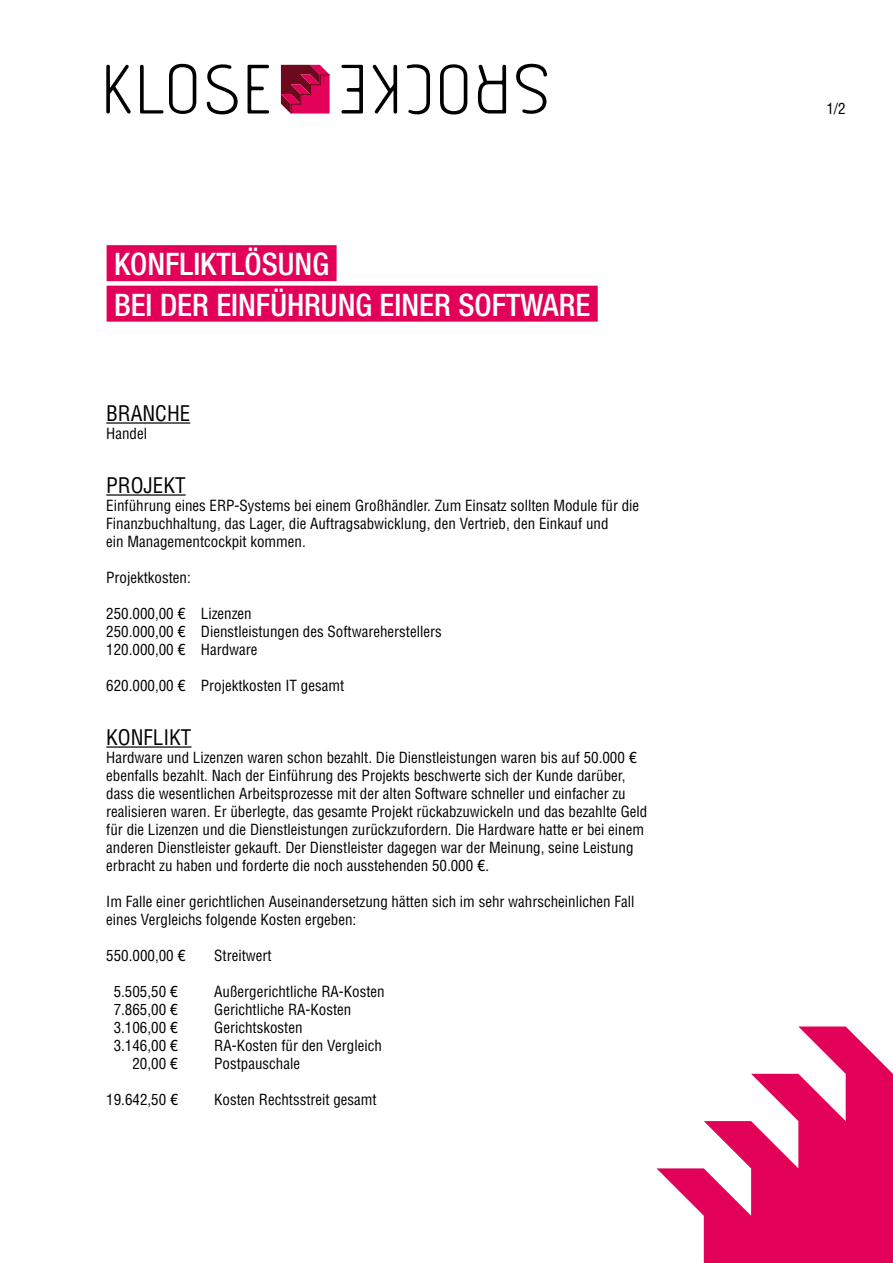
<style>
.page{position:relative;width:893px;height:1263px;background:#fff}
.page>*{position:absolute;margin:0;border:0;box-sizing:border-box;transform-origin:0 0}
.t1{font:500 condensed 31.05px/40.5px "Helvetica Neue";color:#fff}
.t2{font:condensed 21px "Helvetica";color:#000}
.t3{font:condensed 15px/18px "Helvetica";color:#000}
.s1{font-family:"Bell Gothic Std";font-weight:700;font-stretch:normal}
</style>
<div class="page">
<svg style="left:656px;top:1026px;width:237px;height:237px;fill:#e30058"></svg>
<svg style="left:106px;top:65px;width:25px;height:48px"></svg>
<svg style="left:140px;top:65px;width:23px;height:48px"></svg>
<svg style="left:169px;top:64px;width:27px;height:50px"></svg>
<svg style="left:207px;top:64px;width:31px;height:50px"></svg>
<svg style="left:247px;top:65px;width:22px;height:48px"></svg>
<svg style="left:516px;top:64px;width:31px;height:50px"></svg>
<svg style="left:478px;top:65px;width:28px;height:49px"></svg>
<svg style="left:440px;top:64px;width:27px;height:50px"></svg>
<svg style="left:407px;top:64px;width:23px;height:50px"></svg>
<svg style="left:373px;top:65px;width:24px;height:49px"></svg>
<svg style="left:341px;top:65px;width:22px;height:49px"></svg>
<svg style="left:281px;top:65px;width:49px;height:49px"></svg>
<hr style="left:106px;top:422px;width:84px;height:2px;background:#000">
<hr style="left:106px;top:494px;width:80px;height:2px;background:#000">
<hr style="left:106px;top:746px;width:85px;height:2px;background:#000">
<div style="left:107px;top:245px;width:230px;height:36px;background:#e30058"></div>
<div style="left:107px;top:286px;width:491px;height:36px;background:#e30058"></div>
<h1 class="t1" style="left:114px;top:243px;width:478px">KONFLIKTLÖSUNG<br>BEI DER EINFÜHRUNG EINER SOFTWARE</h1>
<h2 class="t2" style="left:106px;top:400px;width:86px">Branche</h2>
<p class="t3" style="left:106px;top:424px;width:42px">Handel</p>
<h2 class="t2" style="left:106px;top:472px;width:81px">Projekt</h2>
<p class="t3" style="left:106px;top:496px;width:534px">Einführung eines ERP-Systems bei einem Großhändler. Zum Einsatz sollten Module für die<br>Finanzbuchhaltung, das Lager, die Auftragsabwicklung, den Vertrieb, den Einkauf und<br>ein Managementcockpit kommen.</p>
<p class="t3" style="left:106px;top:568px;width:86px">Projektkosten:</p>
<p class="t3" style="left:106px;top:604px;width:337px">250.000,00 <span class="s1">€</span> Lizenzen<br>250.000,00 <span class="s1">€</span> Dienstleistungen des Softwareherstellers<br>120.000,00 <span class="s1">€</span> Hardware</p>
<p class="t3" style="left:106px;top:676px;width:239px">620.000,00 <span class="s1">€</span> Projektkosten IT gesamt</p>
<h2 class="t2" style="left:106px;top:724px;width:11px">KONfli</h2>
<h2 class="t2" style="left:169px;top:724px;width:24px">kt</h2>
<p class="t3" style="left:106px;top:748px;width:543px">Hardware und Lizenzen waren schon bezahlt. Die Dienstleistungen waren bis auf 50.000 <span class="s1">€ </span>ebenfalls bezahlt. Nach der Einführung des Projekts beschwerte sich der Kunde darüber, dass die wesentlichen Arbeitsprozesse mit der alten Software schneller und einfacher zu realisieren waren. Er überlegte, das gesamte Projekt rückabzuwickeln und das bezahlte Geld für die Lizenzen und die Dienstleistungen zurückzufordern. Die Hardware hatte er bei einem anderen Dienstleister gekauft. Der Dienstleister dagegen war der Meinung, seine Leistung erbracht zu haben und forderte die noch ausstehenden 50.000 <span class="s1">€</span>.</p>
<p class="t3" style="left:106px;top:892px;width:530px">Im Falle einer gerichtlichen Auseinandersetzung hätten sich im sehr wahrscheinlichen Fall eines Vergleichs folgende Kosten ergeben:</p>
<p class="t3" style="left:106px;top:946px;width:81px">550.000,00 <span class="s1">€</span></p>
<p class="t3" style="left:214px;top:946px;width:59px">Streitwert</p>
<p class="t3" style="left:114px;top:982px;width:66px">5.505,50 <span class="s1">€</span></p>
<p class="t3" style="left:214px;top:982px;width:172px">Außergerichtliche RA-Kosten</p>
<p class="t3" style="left:114px;top:1000px;width:66px">7.865,00 <span class="s1">€</span></p>
<p class="t3" style="left:214px;top:1000px;width:139px">Gerichtliche RA-Kosten</p>
<p class="t3" style="left:114px;top:1018px;width:66px">3.106,00 <span class="s1">€</span></p>
<p class="t3" style="left:214px;top:1018px;width:90px">Gerichtskosten</p>
<p class="t3" style="left:114px;top:1036px;width:66px">3.146,00 <span class="s1">€</span></p>
<p class="t3" style="left:214px;top:1036px;width:169px">RA-Kosten für den Vergleich</p>
<p class="t3" style="left:132px;top:1054px;width:47px">20,00 <span class="s1">€</span></p>
<p class="t3" style="left:214px;top:1054px;width:87px">Postpauschale</p>
<p class="t3" style="left:106px;top:1090px;width:96px">19.642,50 <span class="s1">€</span> K</p>
<p class="t3" style="left:223px;top:1090px;width:156px">osten Rechtsstreit gesamt</p>
<p class="t3" style="left:826px;top:100px;width:21px">1/2</p>
</div>
